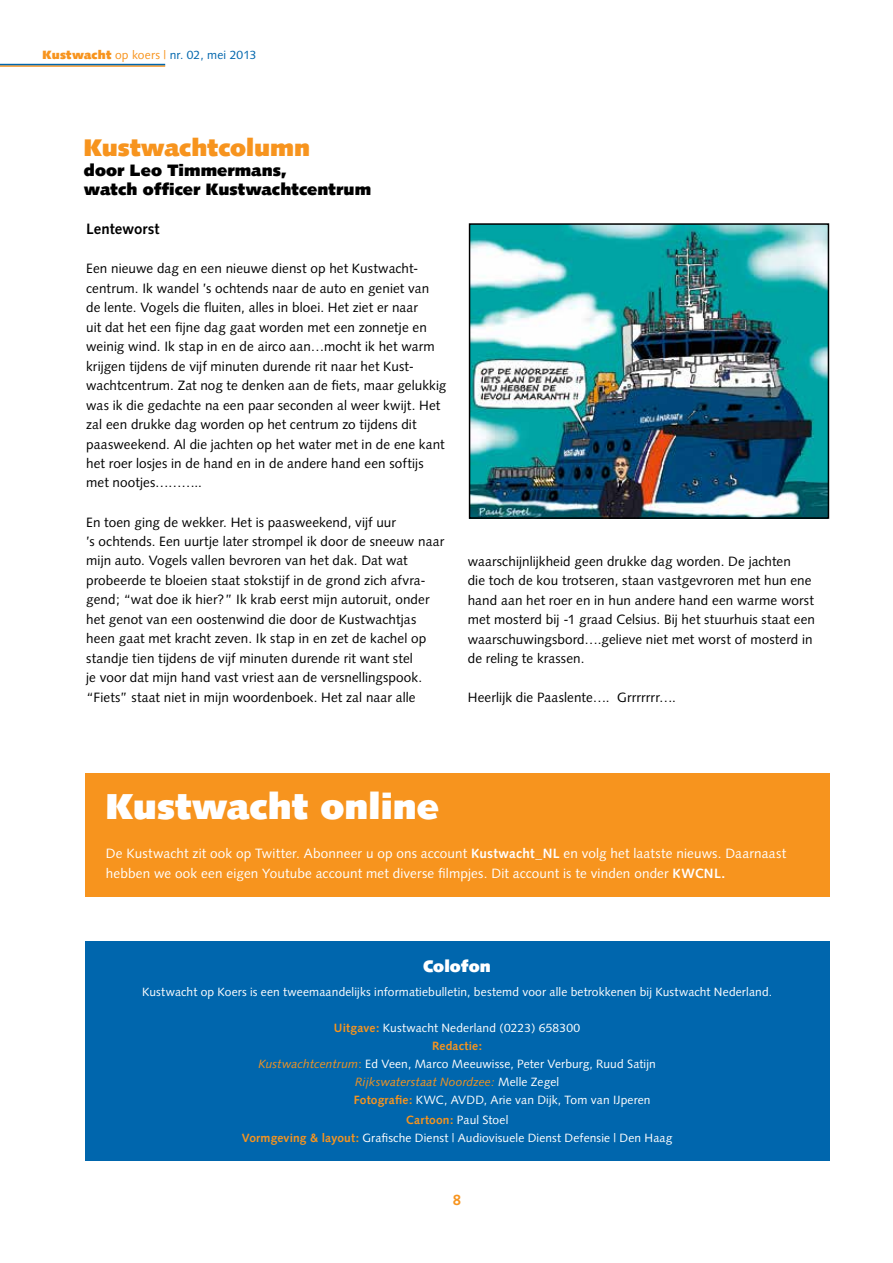
<style>
.page{position:relative;width:893px;height:1263px;background:#fff}
.page>*{position:absolute;margin:0;border:0;box-sizing:border-box;transform-origin:0 0}
.t1{font:900 36px "Syntax";color:#fff}
.t2{font:900 24px "Syntax";color:#f7941e}
.t3{font:900 16.5px/19.5px "Syntax";letter-spacing:.005em;color:#000}
.t4{font:900 16.5px "Syntax";letter-spacing:.005em;color:#fff}
.t5{font:700 15px "Syntax";letter-spacing:.01em;color:#000}
.t6{font:700 15px "Syntax";color:#f7941e}
.t7{font:13.5px/19.5px "Syntax";letter-spacing:.005em;color:#000}
.t8{font:13.5px/19.5px "Syntax";letter-spacing:.01em;color:#fff}
.t9{font:12px/18px "Syntax";letter-spacing:.01em;color:#fff;text-align:center}
.t10{font:italic 12px "Syntax";letter-spacing:.015em;color:#f7941e}
.t11{font:12px "Syntax";letter-spacing:.015em;color:#0066ad}
.t12{font:700 12px "Syntax";letter-spacing:.015em;color:#f7941e}
.s1{font-weight:900;color:#f7941e}
.s2{color:#f7941e}
.s3{font-weight:700}
.s4{font-weight:700;color:#f7941e}
.s5{font-style:italic;color:#f7941e}
.s6{font-style:normal;color:#fff}
</style>
<div class="page">
<img style="left:472px;top:226px;width:354px;height:290px">
<div style="left:469px;top:223px;width:360px;height:296px;border:2px solid #000"></div>
<div style="left:85px;top:773px;width:744px;height:124px;background:#f7941e"></div>
<div style="left:85px;top:941px;width:744px;height:219px;background:#0066ad"></div>
<hr style="left:0;top:65px;width:165px;height:2px;background:#f7941e">
<hr style="left:0;top:64px;width:165px;height:1px;background:#0066ad">
<p class="t11" style="left:43px;top:47px;width:215px"><span class="s1">Kustwacht</span> <span class="s2">op koers |</span> nr. 02, mei 2013</p>
<h2 class="t2" style="left:84px;top:133px;width:228px">Kustwachtcolumn</h2>
<p class="t3" style="left:84px;top:160px;width:289px">door Leo Timmermans,<br>watch officer Kustwachtcentrum</p>
<p class="t5" style="left:86px;top:220px;width:75px">Lenteworst</p>
<p class="t7" style="left:86px;top:259px;width:362px">Een nieuwe dag en een nieuwe dienst op het Kustwacht&shy;centrum. Ik wandel ’s ochtends naar de auto en geniet van de lente. Vogels die fluiten, alles in bloei. Het ziet er naar<br>uit dat het een fijne dag gaat worden met een zonnetje en weinig wind. Ik stap in en de airco aan…mocht ik het warm krijgen tijdens de vijf minuten durende rit naar het Kust&shy;wachtcentrum. Zat nog te denken aan de fiets, maar gelukkig was ik die gedachte na een paar seconden al weer kwijt. Het zal een drukke dag worden op het centrum zo tijdens dit paasweekend. Al die jachten op het water met in de ene kant het roer losjes in de hand en in de andere hand een softijs met nootjes………..</p>
<p class="t7" style="left:86px;top:512px;width:359px">En toen ging de wekker. Het is paasweekend, vijf uur<br>’s ochtends. Een uurtje later strompel ik door de sneeuw naar mijn auto. Vogels vallen bevroren van het dak. Dat wat probeerde te bloeien staat stokstijf in de grond zich afvra&shy;gend; “wat doe ik hier?” Ik krab eerst mijn autoruit, onder het genot van een oostenwind die door de Kustwachtjas heen gaat met kracht zeven. Ik stap in en zet de kachel op standje tien tijdens de vijf minuten durende rit want stel<br>je voor dat mijn hand vast vriest aan de versnellingspook. “Fiets” staat niet in mijn woordenboek. Het zal naar alle</p>
<p class="t7" style="left:468px;top:551px;width:349px">waarschijnlijkheid geen drukke dag worden. De jachten<br>die toch de kou trotseren, staan vastgevroren met hun ene hand aan het roer en in hun andere hand een warme worst met mosterd bij -1 graad Celsius. Bij het stuurhuis staat een waarschuwingsbord….gelieve niet met worst of mosterd in de reling te krassen.</p>
<p class="t7" style="left:468px;top:688px;width:210px">Heerlijk die Paaslente…. Grrrrrrr….</p>
<h1 class="t1" style="left:106px;top:785px;width:334px">Kustwacht online</h1>
<p class="t8" style="left:106px;top:844px;width:682px">De Kustwacht zit ook op Twitter. Abonneer u op ons account <span class="s3">Kustwacht_NL</span> en volg het laatste nieuws. Daarnaast hebben we ook een eigen Youtube account met diverse filmpjes. Dit account is te vinden onder <span class="s3">KWCNL.</span></p>
<p class="t4" style="left:423px;top:957px;width:69px">Colofon</p>
<p class="t9" style="left:142px;top:983px;width:631px">Kustwacht op Koers is een tweemaandelijks informatiebulletin, bestemd voor alle betrokkenen bij Kustwacht Nederland.</p>
<p class="t9" style="left:334px;top:1019px;width:248px"><span class="s4">Uitgave:</span> Kustwacht Nederland (0223) 658300</p>
<p class="t12" style="left:432px;top:1039px;width:52px">Redactie:</p>
<p class="t9" style="left:258px;top:1055px;width:399px"><span class="s5">Kustwachtcentrum</span><span class="s2">:</span> Ed Veen, Marco Meeuwisse, Peter Verburg, Ruud Satijn</p>
<p class="t10" style="left:355px;top:1075px;width:206px">Rijkswaterstaat Noordzee: <span class="s6">Melle Zegel</span></p>
<p class="t9" style="left:354px;top:1091px;width:298px"><span class="s4">Fotografie:</span> KWC, AVDD, Arie van Dijk, Tom van IJperen</p>
<p class="t9" style="left:242px;top:1111px;width:432px"><span class="s4">Cartoon:</span> Paul Stoel<br><span class="s4">Vormgeving &amp; layout:</span> Grafische Dienst | Audiovisuele Dienst Defensie | Den Haag</p>
<p class="t6" style="left:453px;top:1191px;width:10px">8</p>
</div>
